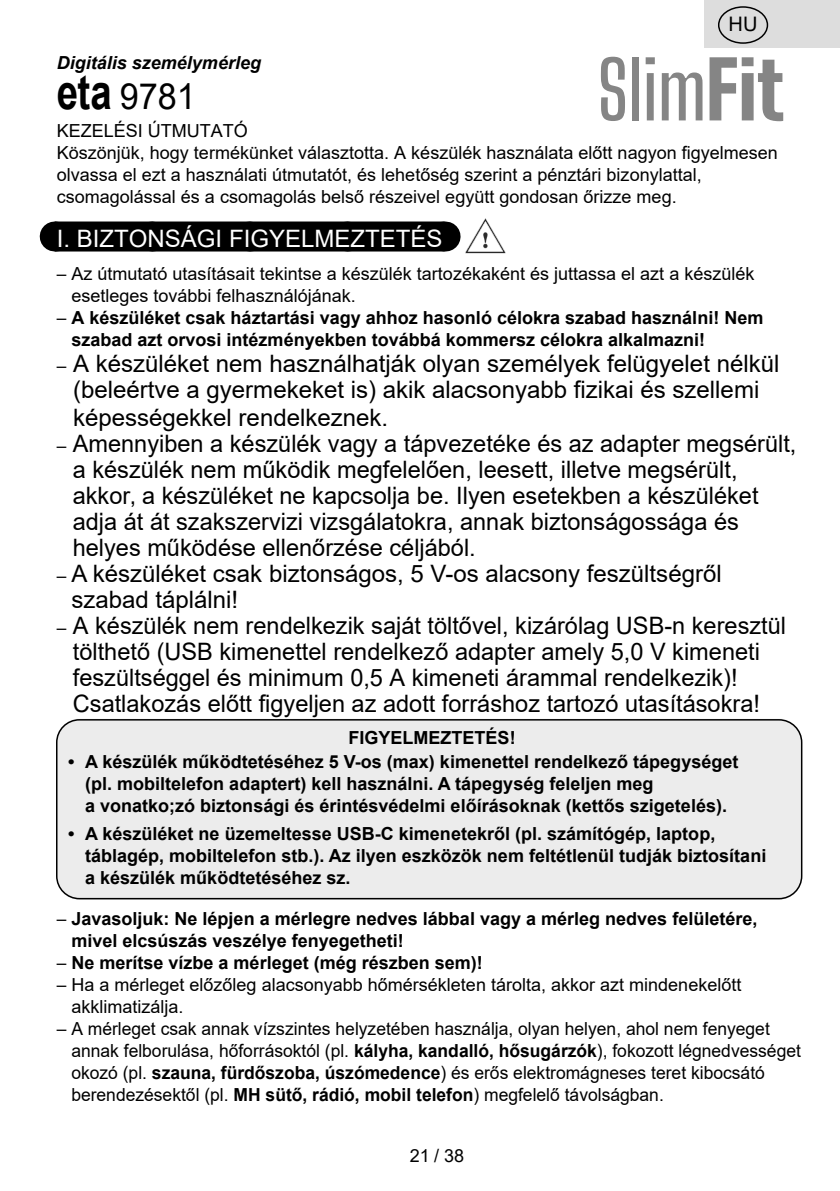
<style>
.page{position:relative;width:840px;height:1191px;background:#fff}
.page>*{position:absolute;margin:0;border:0;box-sizing:border-box;transform-origin:0 0}
.Normální{font:36px "Arial";color:#000;scale:.95 1}
.Normální-2{font:24px/26px "Arial";color:#000}
._3_Text{font:24px/26px "Arial";color:#000}
.Grafický_nadpis_ETA{font:24px "Arial";color:#fff}
.t1{font:20px "Arial";color:#000}
.Normální-3{font:700 18px/21.6px "Arial";color:#000}
.Normální-4{font:18px/22px "Arial";color:#000}
.Normální-5{font:18px/22px "Arial";color:#000;scale:.96 1}
.Normální-6{font:italic 700 18px "Arial";color:#000}
.RÁMEČEK_-_nadpisek{font:700 18px "Arial";color:#000}
.s1{font-weight:700;font-size:48px}
.s2{font-weight:400}
.s3{font-size:18px}
.s4{font-weight:700}
</style>
<div class="page">
<div style="left:55px;top:221px;width:389px;height:30px;background:#000"></div>
<svg style="left:152px;top:221px;width:243px;height:1px"></svg>
<hr style="left:444px;top:221px;width:1px;height:30px;background:#000">
<div style="left:57px;top:718px;width:744px;height:181px;background:#ececec;border-radius:23px"></div>
<div style="left:56px;top:719px;width:746px;height:180px;border:2px solid #000;border-radius:23px"></div>
<img style="left:465px;top:218px;width:41px;height:36px">
<svg style="left:600px;top:57px;width:24px;height:64px"></svg>
<div style="left:631px;top:57px;width:7px;height:63px;background:#858585"></div>
<svg style="left:645px;top:57px;width:9px;height:63px"></svg>
<svg style="left:661px;top:72px;width:41px;height:48px"></svg>
<svg style="left:709px;top:57px;width:73px;height:64px"></svg>
<div style="left:704px;top:0;width:135px;height:48px;background:#ddd"></div>
<div style="left:717px;top:6px;width:50px;height:38px;border:1px solid #000;border-radius:50%"></div>
<p class="t1" style="left:728px;top:10px;width:30px">HU</p>
<p class="Normální-6" style="left:57px;top:51px;width:206px">Digitális személymérleg</p>
<p class="Normální" style="left:57px;top:72px;width:148px"><span class="s1">eta</span> 9781</p>
<p class="Normální-4" style="left:57px;top:120px;width:193px">KEZELÉSI ÚTMUTATÓ</p>
<p class="Normální-4" style="left:57px;top:142px;width:722px">Köszönjük, hogy termékünket választotta. A készülék használata előtt nagyon figyelmesen olvassa el ezt a használati útmutatót, és lehetőség szerint a pénztári bizonylattal, csomagolással és a csomagolás belső részeivel együtt gondosan őrizze meg.</p>
<p class="Grafický_nadpis_ETA" style="left:57px;top:222px;width:387px">I. BIZTONSÁGI FIGYELMEZTETÉS</p>
<p class="Normální-5" style="left:71px;top:263px;width:712px;text-indent:-15px">– Az útmutató utasításait tekintse a készülék tartozékaként és juttassa el azt a készülék esetleges további felhasználójának.</p>
<p class="Normální-3" style="left:71px;top:307px;width:693px;text-indent:-15px"><span class="s2">–</span> A készüléket csak háztartási vagy ahhoz hasonló célokra szabad használni! Nem szabad azt orvosi intézményekben továbbá kommersz célokra alkalmazni!</p>
<p class="Normální-2" style="left:73px;top:350px;width:707px;line-height:27px;text-indent:-16px"><span class="s3">–</span> A készüléket nem használhatják olyan személyek felügyelet nélkül (beleértve a gyermekeket is) akik alacsonyabb fizikai és szellemi képességekkel rendelkeznek.</p>
<p class="_3_Text" style="left:73px;top:430px;width:724px;text-indent:-16px"><span class="s3">–</span> Amennyiben a készülék vagy a tápvezetéke és az adapter megsérült, a készülék nem működik megfelelően, leesett, illetve megsérült, akkor‚ a készüléket ne kapcsolja be. Ilyen esetekben a készüléket adja át át szakszervizi vizsgálatokra, annak biztonságossága és helyes működése ellenőrzése céljából.</p>
<p class="_3_Text" style="left:71px;top:560px;width:651px;text-indent:-15px"><span class="s3">–</span> A készüléket csak biztonságos, 5 V-os alacsony feszültségről szabad táplálni!</p>
<p class="Normální-2" style="left:73px;top:612px;width:714px;text-indent:-16px"><span class="s3">–</span> A készülék nem rendelkezik saját töltővel, kizárólag USB-n keresztül tölthető (USB kimenettel rendelkező adapter amely 5,0 V kimeneti feszültséggel és minimum 0,5 A kimeneti árammal rendelkezik)!<br>Csatlakozás előtt figyeljen az adott forráshoz tartozó utasításokra!</p>
<p class="RÁMEČEK_-_nadpisek" style="left:348px;top:725px;width:169px">FIGYELMEZTETÉS!</p>
<p class="Normální-3" style="left:85px;top:751px;width:654px;text-indent:-17px">• A készülék működtetéséhez 5 V-os (max) kimenettel rendelkező tápegységet (pl. mobiltelefon adaptert) kell használni. A tápegység feleljen meg<br>a vonatko;zó biztonsági és érintésvédelmi előírásoknak (kettős szigetelés).</p>
<p class="Normální-3" style="left:85px;top:823px;width:682px;text-indent:-17px">• A készüléket ne üzemeltesse USB-C kimenetekről (pl. számítógép, laptop, táblagép, mobiltelefon stb.). Az ilyen eszközök nem feltétlenül tudják biztosítani a készülék működtetéséhez sz.</p>
<p class="Normální-3" style="left:71px;top:907px;width:687px;text-indent:-15px"><span class="s2">–</span> Javasoljuk: Ne lépjen a mérlegre nedves lábbal vagy a mérleg nedves felületére, mivel elcsúszás veszélye fenyegetheti!</p>
<p class="Normální-3" style="left:57px;top:951px;width:427px"><span class="s2">–</span> Ne merítse vízbe a mérleget (még részben sem)!</p>
<p class="Normální-5" style="left:71px;top:973px;width:699px;text-indent:-15px">– Ha a mérleget előzőleg alacsonyabb hőmérsékleten tárolta, akkor azt mindenekelőtt akklimatizálja.</p>
<p class="Normální-4" style="left:71px;top:1017px;width:730px;text-indent:-15px">– A mérleget csak annak vízszintes helyzetében használja, olyan helyen, ahol nem fenyeget annak felborulása, hőforrásoktól (pl. <span class="s4">kályha, kandalló, hősugárzók</span>), fokozott légnedvességet okozó (pl. <span class="s4">szauna, fürdőszoba, úszómedence</span>) és erős elektromágneses teret kibocsátó berendezésektől (pl. <span class="s4">MH sütő, rádió, mobil telefon</span>) megfelelő távolságban.</p>
<p class="Normální-4" style="left:410px;top:1144px;width:56px">21 / 38</p>
</div>
